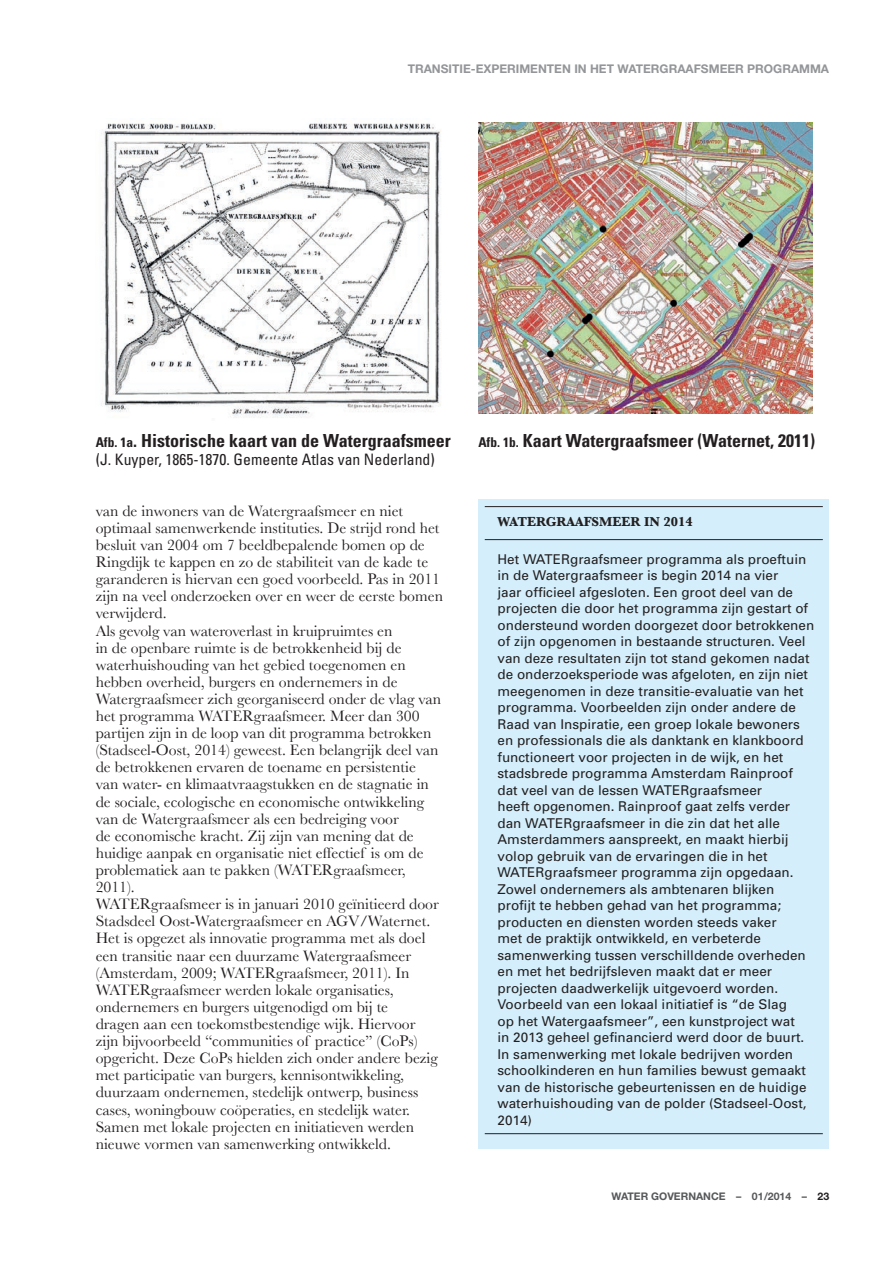
<style>
.page{position:relative;width:893px;height:1263px;background:#fff}
.page>*{position:absolute;margin:0;border:0;box-sizing:border-box;transform-origin:0 0}
.t1{font:700 condensed 18px "Univers";color:#231f20}
.t2{font:15.75px/17.1px "Baskerville";color:#231f20}
.t3{font:condensed 15.75px "Univers";color:#231f20}
.t4{font:13.5px/16.5px "Univers";color:#231f20}
.t5{font:700 13.5px "Baskerville";color:#231f20}
.t6{font:700 12px "Helvetica Neue";color:#939598}
.t7{font:700 10.5px "Helvetica Neue";color:#57585a}
.s1{font-size:13.5px}
.s2{color:#231f20}
</style>
<div class="page">
<div style="left:478px;top:499px;width:351px;height:649px;background:#d4effb"></div>
<hr style="left:485px;top:506px;width:338px;height:1px;background:#231f20">
<hr style="left:485px;top:539px;width:338px;height:1px;background:#231f20">
<hr style="left:485px;top:1133px;width:338px;height:1px;background:#231f20">
<img style="left:101px;top:122px;width:340px;height:296px">
<img style="left:478px;top:122px;width:334px;height:291px">
<p class="t6" style="left:408px;top:61px;width:423px">TRANSITIE-EXPERIMENTEN IN HET WATERGRAAFSMEER PROGRAMMA</p>
<p class="t1" style="left:96px;top:430px;width:357px"><span class="s1">Afb. 1a</span>. Historische kaart van de Watergraafsmeer</p>
<p class="t3" style="left:96px;top:449px;width:341px">(J. Kuyper, 1865-1870. Gemeente Atlas van Nederland)</p>
<p class="t1" style="left:478px;top:430px;width:338px"><span class="s1">Afb. 1b.</span> Kaart Watergraafsmeer (Waternet, 2011)</p>
<p class="t2" style="left:96px;top:502px;width:349px">van de inwoners van de Watergraafsmeer en niet optimaal samenwerkende instituties. De strijd rond het besluit van 2004 om 7 beeldbepalende bomen op de Ringdijk te kappen en zo de stabiliteit van de kade te garanderen is hiervan een goed voorbeeld. Pas in 2011 zijn na veel onderzoeken over en weer de eerste bomen verwijderd.<br>Als gevolg van wateroverlast in kruipruimtes en<br>in de openbare ruimte is de betrokkenheid bij de waterhuishouding van het gebied toegenomen en hebben overheid, burgers en ondernemers in de Watergraafsmeer zich georganiseerd onder de vlag van het programma WATERgraafsmeer. Meer dan 300 partijen zijn in de loop van dit programma betrokken (Stadseel-Oost, 2014) geweest. Een belangrijk deel van de betrokkenen ervaren de toename en persistentie<br>van water- en klimaatvraagstukken en de stagnatie in de sociale, ecologische en economische ontwikkeling van de Watergraafsmeer als een bedreiging voor<br>de economische kracht. Zij zijn van mening dat de huidige aanpak en organisatie niet effectief is om de problematiek aan te pakken (WATERgraafsmeer, 2011).<br>WATERgraafsmeer is in januari 2010 geïnitieerd door Stadsdeel Oost-Watergraafsmeer en AGV/Waternet.<br>Het is opgezet als innovatie programma met als doel een transitie naar een duurzame Watergraafsmeer (Amsterdam, 2009; WATERgraafsmeer, 2011). In WATERgraafsmeer werden lokale organisaties, ondernemers en burgers uitgenodigd om bij te<br>dragen aan een toekomstbestendige wijk. Hiervoor<br>zijn bijvoorbeeld “communities of practice” (CoPs) opgericht. Deze CoPs hielden zich onder andere bezig met participatie van burgers, kennisontwikkeling, duurzaam ondernemen, stedelijk ontwerp, business cases, woningbouw coöperaties, en stedelijk water.<br>Samen met lokale projecten en initiatieven werden nieuwe vormen van samenwerking ontwikkeld.</p>
<p class="t5" style="left:497px;top:514px;width:197px">WATERGRAAFSMEER IN 2014</p>
<p class="t4" style="left:497px;top:551px;width:318px">Het WATERgraafsmeer programma als proeftuin in de Watergraafsmeer is begin 2014 na vier<br>jaar officieel afgesloten. Een groot deel van de projecten die door het programma zijn gestart of ondersteund worden doorgezet door betrokkenen of zijn opgenomen in bestaande structuren. Veel van deze resultaten zijn tot stand gekomen nadat de onderzoeksperiode was afgeloten, en zijn niet meegenomen in deze transitie-evaluatie van het programma. Voorbeelden zijn onder andere de Raad van Inspiratie, een groep lokale bewoners en professionals die als danktank en klankboord functioneert voor projecten in de wijk, en het stadsbrede programma Amsterdam Rainproof dat veel van de lessen WATERgraafsmeer<br>heeft opgenomen. Rainproof gaat zelfs verder dan WATERgraafsmeer in die zin dat het alle Amsterdammers aanspreekt, en maakt hierbij volop gebruik van de ervaringen die in het WATERgraafsmeer programma zijn opgedaan.<br>Zowel ondernemers als ambtenaren blijken profijt te hebben gehad van het programma; producten en diensten worden steeds vaker<br>met de praktijk ontwikkeld, en verbeterde samenwerking tussen verschilldende overheden en met het bedrijfsleven maakt dat er meer projecten daadwerkelijk uitgevoerd worden.<br>Voorbeeld van een lokaal initiatief is “de Slag<br>op het Watergaafsmeer”, een kunstproject wat<br>in 2013 geheel gefinancierd werd door de buurt.<br>In samenwerking met lokale bedrijven worden schoolkinderen en hun families bewust gemaakt van de historische gebeurtenissen en de huidige waterhuishouding van de polder (Stadseel-Oost, 2014)</p>
<p class="t7" style="left:611px;top:1189px;width:219px">WATER GOVERNANCE – 01/2014 – <span class="s2">23</span></p>
</div>
